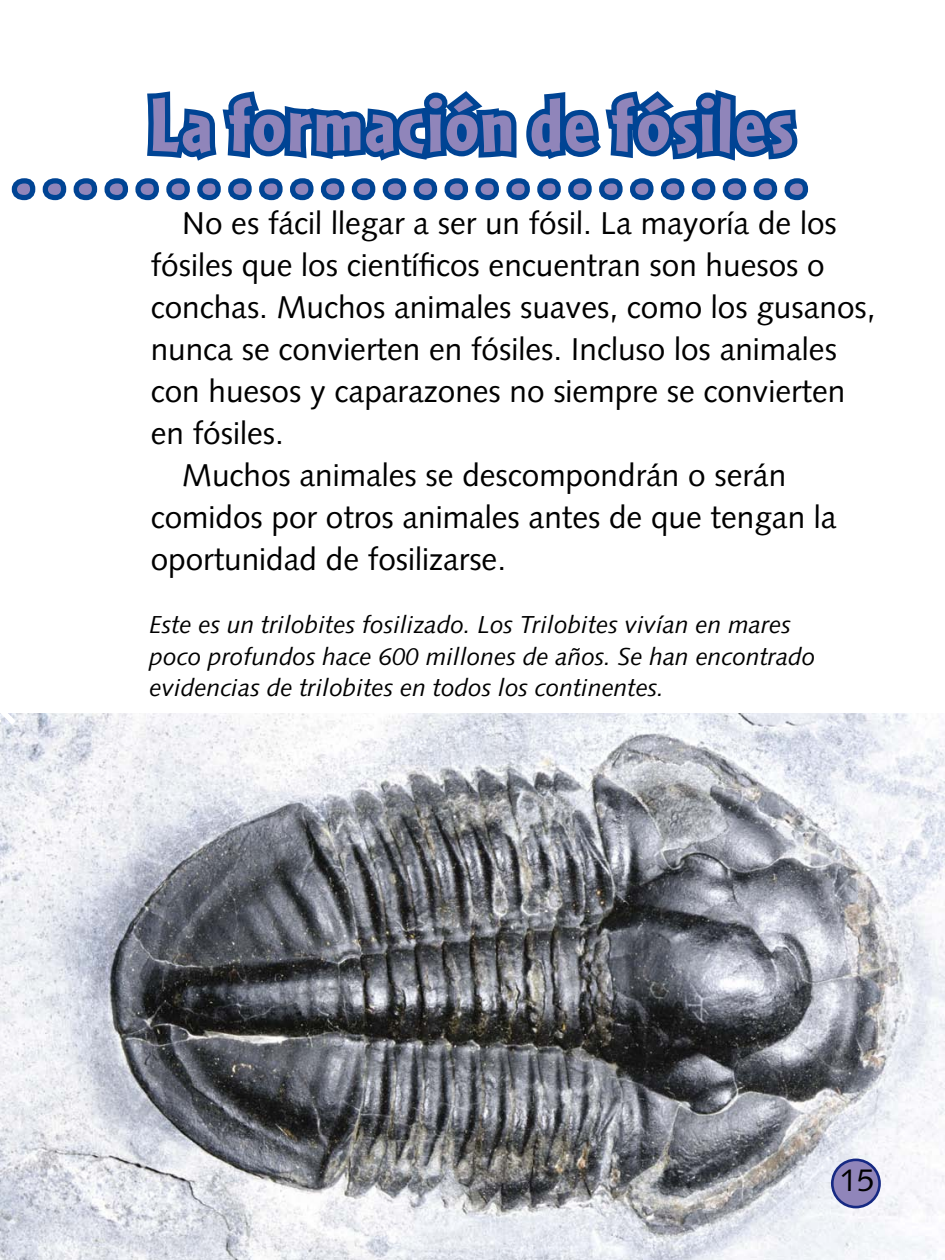
<style>
.page{position:relative;width:945px;height:1260px;background:#fff}
.page>*{position:absolute;margin:0;border:0;box-sizing:border-box;transform-origin:0 0}
.t1{font:900 80.5px "Cafeteria";letter-spacing:.03em;color:#9085ba}
.t2{font:31.5px/42px "Syntax";color:#000}
.t3{font:italic 24.5px/31.5px "Syntax";color:#000}
</style>
<div class="page">
<img style="left:0;top:714px;width:945px;height:546px">
<div style="left:832px;top:1160px;width:48px;height:47px;background:#9085ba;border-radius:50%"></div>
<div style="left:831px;top:1159px;width:50px;height:49px;border:3px solid #162983;border-radius:50%"></div>
<svg style="left:0;top:713px;width:21px;height:17px"></svg>
<svg style="left:147px;top:91px;width:69px;height:70px"></svg>
<svg style="left:216px;top:93px;width:49px;height:1165px"></svg>
<svg style="left:243px;top:91px;width:356px;height:77px"></svg>
<svg style="left:599px;top:92px;width:49px;height:1166px"></svg>
<svg style="left:628px;top:89px;width:170px;height:79px"></svg>
<div style="left:12px;top:178px;width:23px;height:22px;border:10px solid #004494;border-radius:6px"></div>
<div style="left:43px;top:178px;width:23px;height:22px;border:10px solid #004494;border-radius:6px"></div>
<div style="left:74px;top:178px;width:23px;height:22px;border:10px solid #004494;border-radius:6px"></div>
<div style="left:105px;top:178px;width:23px;height:22px;border:10px solid #004494;border-radius:6px"></div>
<div style="left:135px;top:178px;width:24px;height:22px;border:10px solid #004494;border-radius:6px"></div>
<div style="left:166px;top:178px;width:24px;height:22px;border:10px solid #004494;border-radius:6px"></div>
<div style="left:197px;top:178px;width:24px;height:22px;border:10px solid #004494;border-radius:6px"></div>
<div style="left:228px;top:178px;width:24px;height:22px;border:10px solid #004494;border-radius:6px"></div>
<div style="left:259px;top:178px;width:24px;height:22px;border:10px solid #004494;border-radius:6px"></div>
<div style="left:290px;top:178px;width:24px;height:22px;border:10px solid #004494;border-radius:6px"></div>
<div style="left:321px;top:178px;width:23px;height:22px;border:10px solid #004494;border-radius:6px"></div>
<div style="left:352px;top:178px;width:23px;height:22px;border:10px solid #004494;border-radius:6px"></div>
<div style="left:383px;top:178px;width:23px;height:22px;border:10px solid #004494;border-radius:6px"></div>
<div style="left:414px;top:178px;width:23px;height:22px;border:10px solid #004494;border-radius:6px"></div>
<div style="left:445px;top:178px;width:23px;height:22px;border:10px solid #004494;border-radius:6px"></div>
<div style="left:475px;top:178px;width:24px;height:22px;border:10px solid #004494;border-radius:6px"></div>
<div style="left:506px;top:178px;width:24px;height:22px;border:10px solid #004494;border-radius:6px"></div>
<div style="left:537px;top:178px;width:24px;height:22px;border:10px solid #004494;border-radius:6px"></div>
<div style="left:568px;top:178px;width:24px;height:22px;border:10px solid #004494;border-radius:6px"></div>
<div style="left:599px;top:178px;width:24px;height:22px;border:10px solid #004494;border-radius:6px"></div>
<div style="left:630px;top:178px;width:24px;height:22px;border:10px solid #004494;border-radius:6px"></div>
<div style="left:661px;top:178px;width:23px;height:22px;border:10px solid #004494;border-radius:6px"></div>
<div style="left:692px;top:178px;width:23px;height:22px;border:10px solid #004494;border-radius:6px"></div>
<div style="left:723px;top:178px;width:23px;height:22px;border:10px solid #004494;border-radius:6px"></div>
<div style="left:754px;top:178px;width:23px;height:22px;border:10px solid #004494;border-radius:6px"></div>
<div style="left:785px;top:178px;width:23px;height:22px;border:10px solid #004494;border-radius:6px"></div>
<p class="t1" style="left:151px;top:79px;width:644px">La formación de fósiles</p>
<p class="t1" style="left:16px;top:121px;width:790px">. . . . . . . . . . . . . . . . . . . . . . . . . .</p>
<p class="t2" style="left:151px;top:202px;width:726px;text-indent:32px">No es fácil llegar a ser un fósil. La mayoría de los fósiles que los científicos encuentran son huesos o conchas. Muchos animales suaves, como los gusanos, nunca se convierten en fósiles. Incluso los animales con huesos y caparazones no siempre se convierten en fósiles.</p>
<p class="t2" style="left:151px;top:454px;width:687px;text-indent:32px">Muchos animales se descompondrán o serán comidos por otros animales antes de que tengan la oportunidad de fosilizarse.</p>
<p class="t3" style="left:150px;top:609px;width:667px">Este es un trilobites fosilizado. Los Trilobites vivían en mares poco profundos hace 600 millones de años. Se han encontrado evidencias de trilobites en todos los continentes.</p>
<p class="t2" style="left:840px;top:1159px;width:37px">15</p>
</div>
